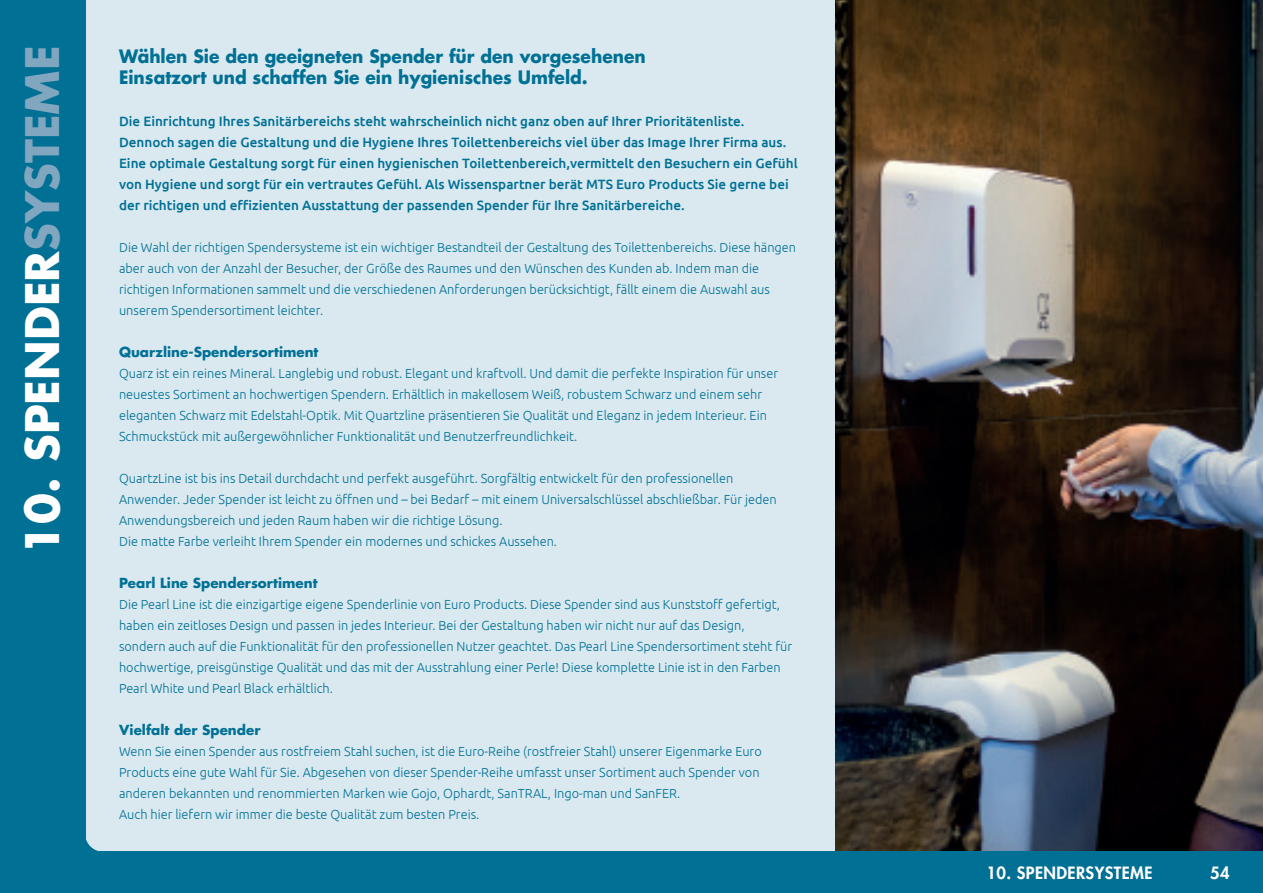
<style>
.page{position:relative;width:1263px;height:893px;background:#fff}
.page>*{position:absolute;margin:0;border:0;box-sizing:border-box;transform-origin:0 0}
.Hoofdkopjes{font:700 45px "Futura Std";color:#fff}
.KOP_4{font:700 18px "Futura Std";color:#007095;scale:.95 1}
.PAGINACIJFER{font:800 16.5px "Futura Std";letter-spacing:.025em;color:#fff}
.INTRO{font:500 13.5px/21px "Ubuntu";color:#007095}
.KOPJE_plat_bold_cyaan{font:700 13.5px "Futura Std";color:#007095}
.PLAT{font:300 13.2px/21px "Ubuntu";color:#007095}
.s1{color:#81a6bf}
</style>
<div class="page">
<div style="left:84px;top:0;width:1179px;height:893px;background:#d9e9ef"></div>
<img style="left:836px;top:0;width:427px;height:852px">
<div style="left:0;top:852px;width:1263px;height:41px;background:#007095"></div>
<div style="left:0;top:0;width:85px;height:893px;background:#007095"></div>
<svg style="left:85px;top:787px;width:43px;height:65px"></svg>
<p class="Hoofdkopjes" style="left:12px;top:555px;width:510px;rotate:-90deg">10. SPENDER<span class="s1">SYSTEME</span></p>
<p class="KOP_4" style="left:119px;top:44px;width:556px">Wählen Sie den geeigneten Spender für den vorgesehenen</p>
<p class="KOP_4" style="left:119px;top:65px;width:495px">Einsatzort und schaffen Sie ein hygienisches Umfeld.</p>
<p class="INTRO" style="left:119px;top:110px;width:680px">Die Einrichtung Ihres Sanitärbereichs steht wahrscheinlich nicht ganz oben auf Ihrer Prioritätenliste.<br>Dennoch sagen die Gestaltung und die Hygiene Ihres Toilettenbereichs viel über das Image Ihrer Firma aus.<br>Eine optimale Gestaltung sorgt für einen hygienischen Toilettenbereich,vermittelt den Besuchern ein Gefühl von Hygiene und sorgt für ein vertrautes Gefühl. Als Wissenspartner berät MTS Euro Products Sie gerne bei der richtigen und effizienten Ausstattung der passenden Spender für Ihre Sanitärbereiche.</p>
<p class="PLAT" style="left:119px;top:236px;width:678px">Die Wahl der richtigen Spendersysteme ist ein wichtiger Bestandteil der Gestaltung des Toilettenbereichs. Diese hängen aber auch von der Anzahl der Besucher, der Größe des Raumes und den Wünschen des Kunden ab. Indem man die richtigen Informationen sammelt und die verschiedenen Anforderungen berücksichtigt, fällt einem die Auswahl aus unserem Spendersortiment leichter.</p>
<p class="KOPJE_plat_bold_cyaan" style="left:119px;top:343px;width:201px">Quarzline-Spendersortiment</p>
<p class="PLAT" style="left:119px;top:362px;width:661px">Quarz ist ein reines Mineral. Langlebig und robust. Elegant und kraftvoll. Und damit die perfekte Inspiration für unser neuestes Sortiment an hochwertigen Spendern. Erhältlich in makellosem Weiß, robustem Schwarz und einem sehr eleganten Schwarz mit Edelstahl-Optik. Mit Quartzline präsentieren Sie Qualität und Eleganz in jedem Interieur. Ein Schmuckstück mit außergewöhnlicher Funktionalität und Benutzerfreundlichkeit.</p>
<p class="PLAT" style="left:119px;top:467px;width:659px">QuartzLine ist bis ins Detail durchdacht und perfekt ausgeführt. Sorgfältig entwickelt für den professionellen<br>Anwender. Jeder Spender ist leicht zu öffnen und – bei Bedarf – mit einem Universalschlüssel abschließbar. Für jeden<br>Anwendungsbereich und jeden Raum haben wir die richtige Lösung.</p>
<p class="PLAT" style="left:119px;top:530px;width:439px">Die matte Farbe verleiht Ihrem Spender ein modernes und schickes Aussehen.</p>
<p class="KOPJE_plat_bold_cyaan" style="left:119px;top:574px;width:200px">Pearl Line Spendersortiment</p>
<p class="PLAT" style="left:119px;top:593px;width:674px">Die Pearl Line ist die einzigartige eigene Spenderlinie von Euro Products. Diese Spender sind aus Kunststoff gefertigt, haben ein zeitloses Design und passen in jedes Interieur. Bei der Gestaltung haben wir nicht nur auf das Design, sondern auch auf die Funktionalität für den professionellen Nutzer geachtet. Das Pearl Line Spendersortiment steht für hochwertige, preisgünstige Qualität und das mit der Ausstrahlung einer Perle! Diese komplette Linie ist in den Farben Pearl White und Pearl Black erhältlich.</p>
<p class="KOPJE_plat_bold_cyaan" style="left:119px;top:721px;width:143px">Vielfalt der Spender</p>
<p class="PLAT" style="left:119px;top:740px;width:644px">Wenn Sie einen Spender aus rostfreiem Stahl suchen, ist die Euro-Reihe (rostfreier Stahl) unserer Eigenmarke Euro<br>Products eine gute Wahl für Sie. Abgesehen von dieser Spender-Reihe umfasst unser Sortiment auch Spender von anderen bekannten und renommierten Marken wie Gojo, Ophardt, SanTRAL, Ingo-man und SanFER.</p>
<p class="PLAT" style="left:119px;top:803px;width:362px">Auch hier liefern wir immer die beste Qualität zum besten Preis.</p>
<p class="PAGINACIJFER" style="left:986px;top:862px;width:167px">10. SPENDERSYSTEME</p>
<p class="PAGINACIJFER" style="left:1210px;top:862px;width:21px">54</p>
</div>
